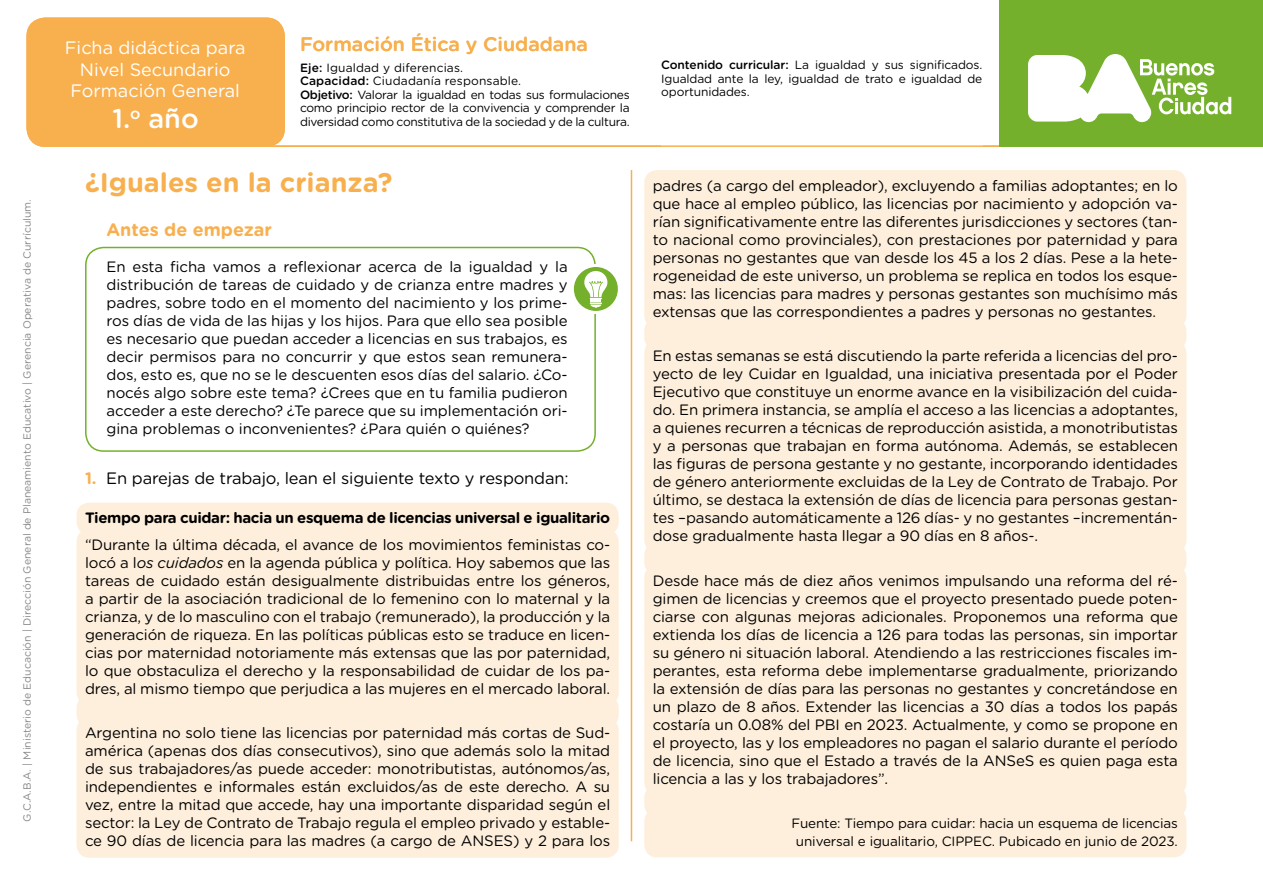
<style>
.page{position:relative;width:1263px;height:893px;background:#fff}
.page>*{position:absolute;margin:0;border:0;box-sizing:border-box;transform-origin:0 0}
.t1{font:700 27px "Gotham Rounded";color:#f8b04f}
.t2{font:500 27px "Gotham Rounded";color:#fff}
.t3{font:500 19.5px "Gotham Rounded";color:#f8b04f}
.t4{font:18px/21.6px "Gotham Rounded";color:#fff;text-align:center}
.t5{font:700 18px "Gotham Rounded";color:#f8b04f}
.t6{font:16.5px "Gotham Rounded";letter-spacing:-.01em;color:#000}
.t7{font:15px/18px "Gotham Rounded";letter-spacing:-.01em;color:#000;text-align:justify}
.t8{font:700 15px "Gotham Rounded";letter-spacing:-.025em;color:#000}
.t9{font:13.5px/18px "Gotham Rounded";letter-spacing:-.01em;color:#000;text-align:center}
.t10{font:12px/13.5px "Gotham Rounded";letter-spacing:-.025em;color:#000}
.t11{font:10.5px "Gotham Rounded";color:#878787}
.s1{font-weight:500}
.s2{font-weight:700;color:#f8b04f}
.s3{font-style:italic}
</style>
<div class="page">
<div style="left:27px;top:18px;width:257px;height:128px;background:#f8b04f;border-radius:18px"></div>
<div style="left:26px;top:18px;width:259px;height:129px;border:2px solid #f8b04f;border-radius:18px"></div>
<hr style="left:264px;top:145px;width:999px;height:2px;background:#f8b04f">
<div style="left:77px;top:503px;width:542px;height:32px;background:#feefdc;border-radius:13px"></div>
<div style="left:77px;top:529px;width:542px;height:176px;background:#feefdc;border-radius:13px"></div>
<div style="left:77px;top:695px;width:542px;height:32px;background:#feefdc;border-radius:13px"></div>
<div style="left:77px;top:718px;width:542px;height:140px;background:#feefdc;border-radius:13px"></div>
<div style="left:644px;top:170px;width:542px;height:158px;background:#feefdc;border-radius:13px"></div>
<div style="left:644px;top:318px;width:542px;height:32px;background:#feefdc;border-radius:13px"></div>
<div style="left:644px;top:341px;width:542px;height:212px;background:#feefdc;border-radius:13px"></div>
<div style="left:644px;top:543px;width:542px;height:32px;background:#feefdc;border-radius:13px"></div>
<div style="left:644px;top:565px;width:542px;height:230px;background:#feefdc;border-radius:13px"></div>
<div style="left:644px;top:785px;width:542px;height:32px;background:#feefdc;border-radius:13px"></div>
<div style="left:644px;top:809px;width:542px;height:48px;background:#feefdc;border-radius:13px"></div>
<div style="left:85px;top:247px;width:511px;height:205px;border:2px solid #74b02b;border-radius:18px"></div>
<svg style="left:572px;top:265px;width:47px;height:47px"></svg>
<div style="left:571px;top:264px;width:50px;height:50px;border:3px solid #fff;border-radius:50%"></div>
<svg style="left:584px;top:271px;width:23px;height:37px"></svg>
<hr style="left:631px;top:170px;width:1px;height:671px;background:#f8b04f">
<div style="left:999px;top:0;width:264px;height:147px;background:#74b02b"></div>
<svg style="left:1028px;top:54px;width:203px;height:68px"></svg>
<p class="t11" style="left:20px;top:821px;width:624px;rotate:-90deg">G.C.A.B.A. | Ministerio de Educación | Dirección General de Planeamiento Educativo | Gerencia Operativa de Currículum.</p>
<p class="t4" style="left:65px;top:36px;width:182px">Ficha didáctica para<br>Nivel Secundario<br>Formación General</p>
<h1 class="t2" style="left:113px;top:99px;width:88px">1.<sup>o</sup> año</h1>
<h2 class="t3" style="left:300px;top:30px;width:289px">Formación Ética y Ciudadana</h2>
<p class="t10" style="left:300px;top:60px;width:331px"><span class="s1">Eje:</span> Igualdad y diferencias.<br><span class="s1">Capacidad:</span> Ciudadanía responsable.<br><span class="s1">Objetivo:</span> Valorar la igualdad en todas sus formulaciones como principio rector de la convivencia y comprender la diversidad como constitutiva de la sociedad y de la cultura.</p>
<p class="t10" style="left:661px;top:58px;width:323px;text-align:justify"><span class="s1">Contenido curricular:</span> La igualdad y sus significados.<br>Igualdad ante la ley, igualdad de trato e igualdad de oportunidades.</p>
<h1 class="t1" style="left:85px;top:162px;width:309px">¿Iguales en la crianza?</h1>
<p class="t5" style="left:107px;top:216px;width:167px">Antes de empezar</p>
<p class="t7" style="left:107px;top:257px;width:463px">En esta ficha vamos a reflexionar acerca de la igualdad y la distribución de tareas de cuidado y de crianza entre madres y padres, sobre todo en el momento del nacimiento y los prime&shy;ros días de vida de las hijas y los hijos. Para que ello sea posible es necesario que puedan acceder a licencias en sus trabajos, es decir permisos para no concurrir y que estos sean remunera&shy;dos, esto es, que no se le descuenten esos días del salario. ¿Co&shy;nocés algo sobre este tema? ¿Crees que en tu familia pudieron acceder a este derecho? ¿Te parece que su implementación ori&shy;gina problemas o inconvenientes? ¿Para quién o quiénes?</p>
<p class="t6" style="left:85px;top:467px;width:485px"><span class="s2">1.</span> En parejas de trabajo, lean el siguiente texto y respondan:</p>
<p class="t8" style="left:85px;top:507px;width:527px">Tiempo para cuidar: hacia un esquema de licencias universal e igualitario</p>
<p class="t7" style="left:85px;top:535px;width:527px">“Durante la última década, el avance de los movimientos feministas co&shy;locó a l<span class="s3">os cuidados</span> en la agenda pública y política. Hoy sabemos que las tareas de cuidado están desigualmente distribuidas entre los géneros, a partir de la asociación tradicional de lo femenino con lo maternal y la crianza, y de lo masculino con el trabajo (remunerado), la producción y la generación de riqueza. En las políticas públicas esto se traduce en licen&shy;cias por maternidad notoriamente más extensas que las por paternidad, lo que obstaculiza el derecho y la responsabilidad de cuidar de los pa&shy;dres, al mismo tiempo que perjudica a las mujeres en el mercado laboral.</p>
<p class="t7" style="left:85px;top:723px;width:527px">Argentina no solo tiene las licencias por paternidad más cortas de Sud&shy;américa (apenas dos días consecutivos), sino que además solo la mitad de sus trabajadores/as puede acceder: monotributistas, autónomos/as, independientes e informales están excluidos/as de este derecho. A su vez, entre la mitad que accede, hay una importante disparidad según el sector: la Ley de Contrato de Trabajo regula el empleo privado y estable&shy;ce 90 días de licencia para las madres (a cargo de ANSES) y 2 para los</p>
<p class="t7" style="left:653px;top:176px;width:527px">padres (a cargo del empleador), excluyendo a familias adoptantes; en lo que hace al empleo público, las licencias por nacimiento y adopción va&shy;rían significativamente entre las diferentes jurisdicciones y sectores (tan&shy;to nacional como provinciales), con prestaciones por paternidad y para personas no gestantes que van desde los 45 a los 2 días. Pese a la hete&shy;rogeneidad de este universo, un problema se replica en todos los esque&shy;mas: las licencias para madres y personas gestantes son muchísimo más extensas que las correspondientes a padres y personas no gestantes.</p>
<p class="t7" style="left:653px;top:346px;width:527px">En estas semanas se está discutiendo la parte referida a licencias del pro&shy;yecto de ley Cuidar en Igualdad, una iniciativa presentada por el Poder Ejecutivo que constituye un enorme avance en la visibilización del cuida&shy;do. En primera instancia, se amplía el acceso a las licencias a adoptantes, a quienes recurren a técnicas de reproducción asistida, a monotributistas y a personas que trabajan en forma autónoma. Además, se establecen las figuras de persona gestante y no gestante, incorporando identidades de género anteriormente excluidas de la Ley de Contrato de Trabajo. Por último, se destaca la extensión de días de licencia para personas gestan&shy;tes –pasando automáticamente a 126 días- y no gestantes –incrementán&shy;dose gradualmente hasta llegar a 90 días en 8 años-.</p>
<p class="t7" style="left:653px;top:571px;width:527px">Desde hace más de diez años venimos impulsando una reforma del ré&shy;gimen de licencias y creemos que el proyecto presentado puede poten&shy;ciarse con algunas mejoras adicionales. Proponemos una reforma que extienda los días de licencia a 126 para todas las personas, sin importar su género ni situación laboral. Atendiendo a las restricciones fiscales im&shy;perantes, esta reforma debe implementarse gradualmente, priorizando la extensión de días para las personas no gestantes y concretándose en un plazo de 8 años. Extender las licencias a 30 días a todos los papás costaría un 0.08% del PBI en 2023. Actualmente, y como se propone en el proyecto, las y los empleadores no pagan el salario durante el período de licencia, sino que el Estado a través de la ANSeS es quien paga esta licencia a las y los trabajadores”.</p>
<p class="t9" style="left:791px;top:814px;width:388px">Fuente: Tiempo para cuidar: hacia un esquema de licencias universal e igualitario, CIPPEC. Pubicado en junio de 2023.</p>
</div>
